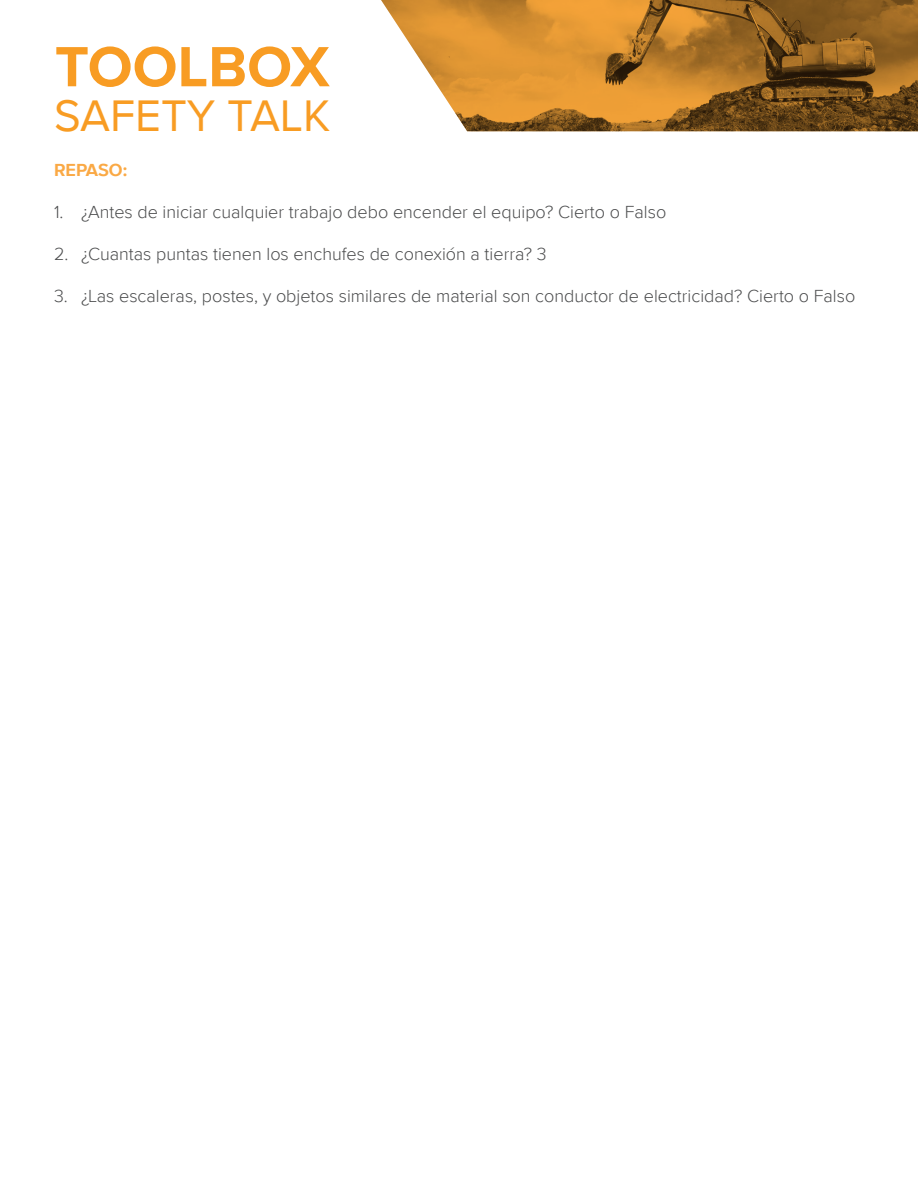
<style>
.page{position:relative;width:918px;height:1188px;background:#fff}
.page>*{position:absolute;margin:0;border:0;box-sizing:border-box;transform-origin:0 0}
.t1{font:700 58.8px "Proxima Nova";color:#f89c23}
.t2{font:45.45px "Proxima Nova";color:#f89c23}
.t3{font:300 18px "Proxima Nova";color:#4b4c4d}
.Body{font:700 18px "Proxima Nova";color:#faa945}
</style>
<div class="page">
<svg style="left:381px;top:0;width:537px;height:131px;background:#b27e38"></svg>
<h1 class="t1" style="left:55px;top:23px;width:276px">TOOLBOX</h1>
<h2 class="t2" style="left:54px;top:82px;width:278px">SAFETY TALK</h2>
<p class="Body" style="left:54px;top:157px;width:75px">REPASO:</p>
<p class="t3" style="left:54px;top:199px;width:614px">1. ¿Antes de iniciar cualquier trabajo debo encender el equipo? Cierto o Falso</p>
<p class="t3" style="left:54px;top:240px;width:494px">2. ¿Cuantas puntas tienen los enchufes de conexión a tierra? 3</p>
<p class="t3" style="left:54px;top:282px;width:803px">3. ¿Las escaleras, postes, y objetos similares de material son conductor de electricidad? Cierto o Falso</p>
</div>
